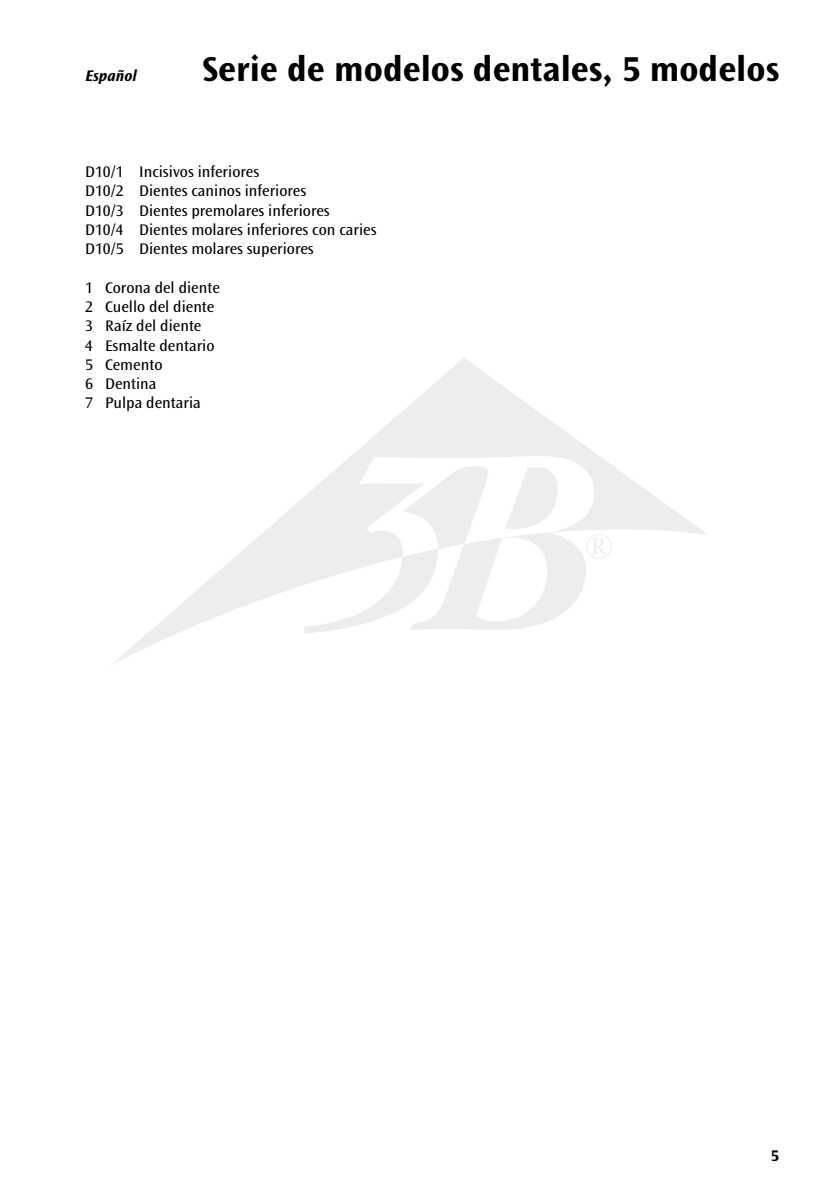
<style>
.page{position:relative;width:836px;height:1191px;background:#fff}
.page>*{position:absolute;margin:0;border:0;box-sizing:border-box;transform-origin:0 0}
.t1{font:700 36px "Ocean Sans Std";color:#000}
.t2{font:16px/19.2px "Ocean Sans Std";color:#000}
.t3{font:italic 700 16px "Ocean Sans Std";color:#000}
.t4{font:700 16px "Ocean Sans Std";color:#000}
</style>
<div class="page">
<svg style="left:114px;top:358px;width:594px;height:305px"></svg>
<svg style="left:304px;top:456px;width:289px;height:177px"></svg>
<p class="t3" style="left:85px;top:66px;width:53px">Español</p>
<h1 class="t1" style="left:202px;top:49px;width:578px">Serie de modelos dentales, 5 modelos</h1>
<p class="t2" style="left:85px;top:162px;width:292px">D10/1 Incisivos inferiores<br>D10/2 Dientes caninos inferiores<br>D10/3 Dientes premolares inferiores<br>D10/4 Dientes molares inferiores con caries D10/5 Dientes molares superiores</p>
<p class="t2" style="left:85px;top:278px;width:136px">1 Corona del diente<br>2 Cuello del diente<br>3 Raíz del diente<br>4 Esmalte dentario<br>5 Cemento<br>6 Dentina<br>7 Pulpa dentaria</p>
<p class="t4" style="left:770px;top:1146px;width:10px">5</p>
</div>
